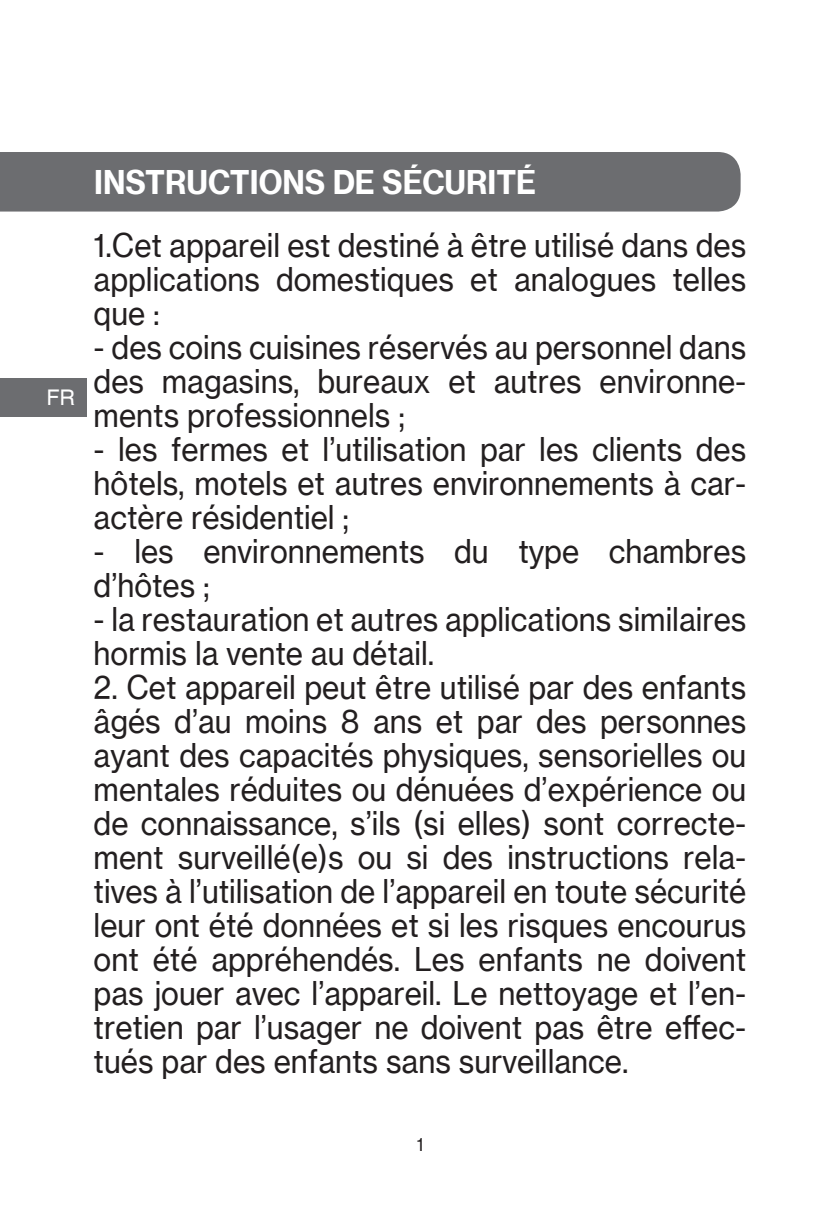
<style>
.page{position:relative;width:840px;height:1225px;background:#fff}
.page>*{position:absolute;margin:0;border:0;box-sizing:border-box;transform-origin:0 0}
.t1{font:32px/34px "Neue Haas Grotesk Text Pro";color:#231f20;text-align:justify;scale:.93 1}
.t2{font:700 32px "Neue Haas Grotesk Text Pro";color:#fff;scale:.93 1}
.t3{font:500 21.6px "Helvetica";color:#fff}
.t4{font:18px "Neue Haas Grotesk Text Pro";color:#231f20;scale:.93 1}
</style>
<div class="page">
<div style="left:0;top:377px;width:86px;height:39px;background:#6c6d70"></div>
<div style="left:0;top:152px;width:740px;height:59px;background:#6c6d70"></div>
<p class="t3" style="left:46px;top:385px;width:30px">FR</p>
<p class="t2" style="left:94px;top:162px;width:476px">INSTRUCTIONS DE SÉCURITÉ</p>
<p class="t1" style="left:94px;top:229px;width:703px">1.Cet appareil est destiné à être utilisé dans des applications domestiques et analogues telles que :</p>
<p class="t1" style="left:94px;top:331px;width:703px">- des coins cuisines réservés au personnel dans des magasins, bureaux et autres environne&shy;ments professionnels ;</p>
<p class="t1" style="left:94px;top:433px;width:703px">- les fermes et l’utilisation par les clients des hôtels, motels et autres environnements à car&shy;actère résidentiel ;</p>
<p class="t1" style="left:94px;top:534px;width:703px">- les environnements du type chambres d’hôtes ;</p>
<p class="t1" style="left:94px;top:602px;width:703px">- la restauration et autres applications similaires hormis la vente au détail.</p>
<p class="t1" style="left:94px;top:670px;width:703px">2. Cet appareil peut être utilisé par des enfants âgés d’au moins 8 ans et par des personnes ayant des capacités physiques, sensorielles ou mentales réduites ou dénuées d’expérience ou de connaissance, s’ils (si elles) sont correcte&shy;ment surveillé(e)s ou si des instructions rela&shy;tives à l’utilisation de l’appareil en toute sécurité leur ont été données et si les risques encourus ont été appréhendés. Les enfants ne doivent pas jouer avec l’appareil. Le nettoyage et l’en&shy;tretien par l’usager ne doivent pas être effec&shy;tués par des enfants sans surveillance.</p>
<p class="t4" style="left:416px;top:1133px;width:9px">1</p>
</div>
